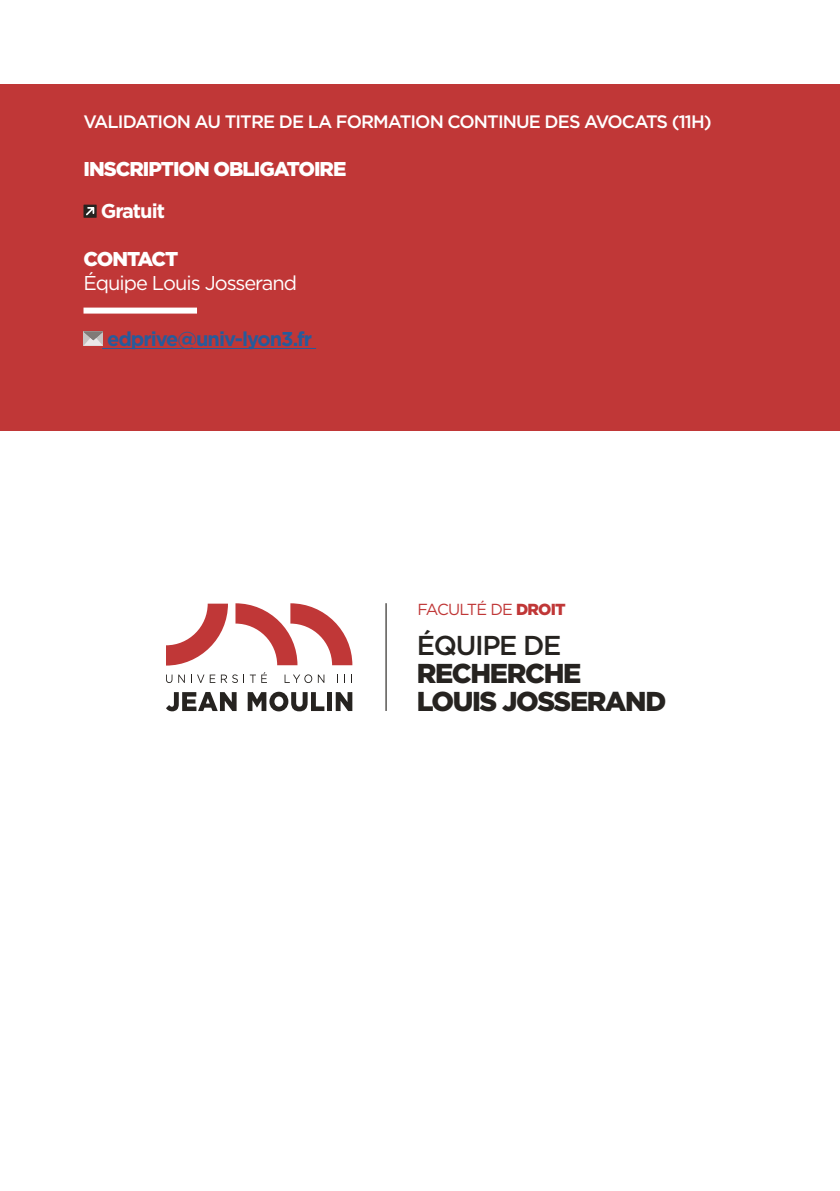
<style>
.page{position:relative;width:840px;height:1191px;background:#fff}
.page>*{position:absolute;margin:0;border:0;box-sizing:border-box;transform-origin:0 0}
.t1{font:900 27.2px/28px "Gotham";letter-spacing:-.05em;color:#262320}
.t2{font:500 27.2px "Gotham";letter-spacing:-.05em;color:#262320}
.t3{font:900 20px "Gotham";letter-spacing:-.05em;color:#fff}
.t4{font:700 20px "Gotham";letter-spacing:-.05em;color:#275b9b}
.t5{font:20px "Gotham";letter-spacing:-.05em;color:#fff}
.t6{font:700 20px "Gotham";letter-spacing:-.05em;color:#fff}
.t7{font:500 18px "Gotham";letter-spacing:-.05em;color:#fff}
.t8{font:16px "Gotham";letter-spacing:-.05em;color:#c03737}
.s1{font-weight:900}
</style>
<div class="page">
<div style="left:0;top:85px;width:839px;height:346px;background:#c03737"></div>
<hr style="left:102px;top:348px;width:214px;height:1px;background:#275b9b">
<svg style="left:83px;top:205px;width:14px;height:13px"></svg>
<svg style="left:84px;top:205px;width:12px;height:12px"></svg>
<div style="left:83px;top:307px;width:114px;height:6px;background:#fff"></div>
<svg style="left:83px;top:331px;width:20px;height:15px"></svg>
<svg style="left:166px;top:603px;width:62px;height:62px"></svg>
<svg style="left:235px;top:603px;width:117px;height:62px"></svg>
<svg style="left:166px;top:674px;width:6px;height:9px"></svg>
<svg style="left:178px;top:674px;width:7px;height:9px"></svg>
<svg style="left:191px;top:674px;width:13px;height:9px"></svg>
<svg style="left:210px;top:674px;width:5px;height:9px"></svg>
<svg style="left:221px;top:674px;width:23px;height:9px"></svg>
<svg style="left:250px;top:672px;width:17px;height:11px"></svg>
<svg style="left:284px;top:674px;width:28px;height:9px"></svg>
<svg style="left:318px;top:674px;width:6px;height:9px"></svg>
<svg style="left:166px;top:692px;width:70px;height:19px"></svg>
<svg style="left:247px;top:691px;width:77px;height:20px"></svg>
<div style="left:327px;top:692px;width:5px;height:19px;background:#262320"></div>
<svg style="left:335px;top:692px;width:17px;height:19px"></svg>
<hr style="left:385px;top:603px;width:1px;height:108px;background:#262320">
<hr style="left:839px;top:856px;width:1px;height:108px;background:#c03737">
<p class="t7" style="left:83px;top:111px;width:629px">VALIDATION AU TITRE DE LA FORMATION CONTINUE DES AVOCATS (11H)</p>
<p class="t3" style="left:83px;top:157px;width:264px">INSCRIPTION OBLIGATOIRE</p>
<p class="t6" style="left:101px;top:199px;width:66px">Gratuit</p>
<p class="t3" style="left:83px;top:247px;width:96px">CONTACT</p>
<p class="t5" style="left:83px;top:272px;width:215px">Équipe Louis Josserand</p>
<p class="t4" style="left:107px;top:327px;width:206px">edprive@univ-lyon3.fr</p>
<p class="t8" style="left:417px;top:600px;width:150px">FACULTÉ DE <span class="s1">DROIT</span></p>
<h1 class="t2" style="left:417px;top:630px;width:146px">ÉQUIPE DE</h1>
<h1 class="t1" style="left:417px;top:659px;width:250px">RECHERCHE<br>LOUIS JOSSERAND</h1>
</div>
